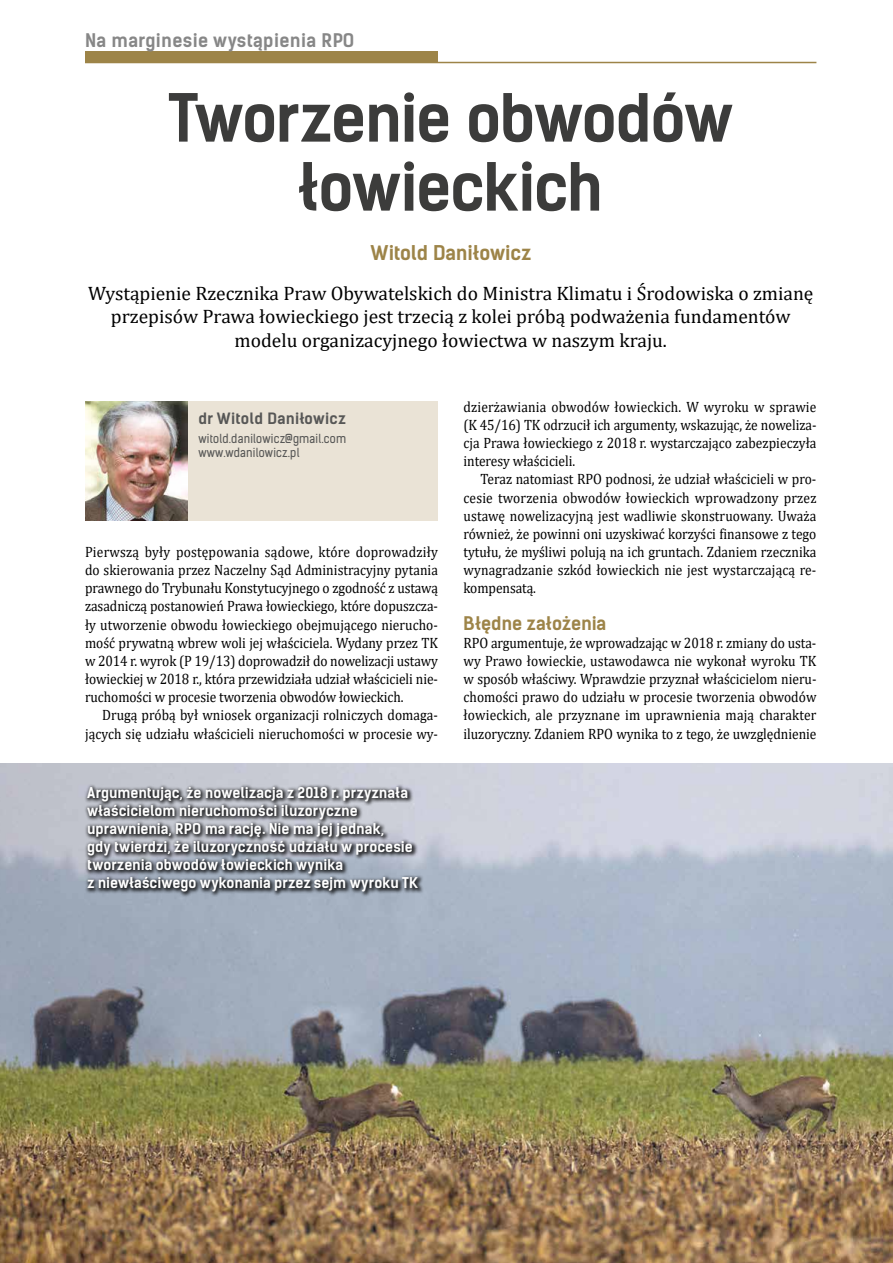
<style>
.page{position:relative;width:893px;height:1263px;background:#fff}
.page>*{position:absolute;margin:0;border:0;box-sizing:border-box;transform-origin:0 0}
.t1{font:700 63px/69px "Kelson Sans";letter-spacing:-.02em;color:#3c3c3b;text-align:center}
.t2{font:19.5px/23.4px "Cambria";color:#000;text-align:center}
.t3{font:700 19.5px "Kelson Sans";letter-spacing:-.005em;color:#9d8448}
.t4{font:700 18px "Kelson Sans";letter-spacing:.02em;color:#878787}
.t5{font:700 18px "Kelson Sans";letter-spacing:-.005em;color:#9d8448}
.t6{font:15px/18.1px "Cambria";color:#000;text-align:justify;scale:.9 1}
.t7{font:700 15px "Kelson Sans";letter-spacing:.02em;color:#575756}
.t8{font:700 14.25px/18px "Kelson Sans";color:#fff}
.t9{font:12px/14.4px "Kelson Sans";letter-spacing:.02em;color:#575756;scale:.92 1}
</style>
<div class="page">
<div style="left:85px;top:51px;width:353px;height:11px;background:#9d8448"></div>
<hr style="left:85px;top:62px;width:731px;height:1px;background:#9d8448">
<div style="left:85px;top:401px;width:353px;height:120px;background:#eae3d6"></div>
<img style="left:85px;top:401px;width:103px;height:120px">
<img style="left:0;top:763px;width:893px;height:500px">
<div style="left:84px;top:784px;width:340px;height:114px;background:#000;opacity:.75"></div>
<p class="t4" style="left:85px;top:29px;width:271px">Na marginesie wystąpienia RPO</p>
<h1 class="t1" style="left:168px;top:84px;width:566px">Tworzenie obwodów łowieckich</h1>
<h2 class="t3" style="left:370px;top:241px;width:162px">Witold Daniłowicz</h2>
<h2 class="t2" style="left:88px;top:281px;width:727px">Wystąpienie Rzecznika Praw Obywatelskich do Ministra Klimatu i Środowiska o zmianę przepisów Prawa łowieckiego jest trzecią z kolei próbą podważenia fundamentów modelu organizacyjnego łowiectwa w naszym kraju.</h2>
<p class="t7" style="left:198px;top:409px;width:149px">dr Witold Daniłowicz</p>
<p class="t9" style="left:198px;top:431px;width:162px">witold.danilowicz@gmail.com www.wdanilowicz.pl</p>
<p class="t6" style="left:85px;top:543px;width:394px">Pierwszą były postępowania sądowe, które doprowadziły do skierowania przez Naczelny Sąd Administracyjny pytania prawnego do Trybunału Konstytucyjnego o zgodność z ustawą zasadniczą postanowień Prawa łowieckiego, które dopuszcza&shy;ły utworzenie obwodu łowieckiego obejmującego nierucho&shy;mość prywatną wbrew woli jej właściciela. Wydany przez TK w 2014 r. wyrok (P 19/13) doprowadził do nowelizacji ustawy łowieckiej w 2018 r., która przewidziała udział właścicieli nie&shy;ruchomości w procesie tworzenia obwodów łowieckich.</p>
<p class="t6" style="left:85px;top:706px;width:394px;text-align:right">Drugą próbą był wniosek organizacji rolniczych domaga&shy;jących się udziału właścicieli nieruchomości w procesie wy-</p>
<p class="t8" style="left:87px;top:783px;width:332px">Argumentując, że nowelizacja z 2018 r. przyznała właścicielom nieruchomości iluzoryczne uprawnienia, RPO ma rację. Nie ma jej jednak,<br>gdy twierdzi, że iluzoryczność udziału w procesie tworzenia obwodów łowieckich wynika<br>z niewłaściwego wykonania przez sejm wyroku TK</p>
<p class="t6" style="left:463px;top:397px;width:394px">dzierżawiania obwodów łowieckich. W wyroku w sprawie (K 45/16) TK odrzucił ich argumenty, wskazując, że noweliza&shy;cja Prawa łowieckiego z 2018 r. wystarczająco zabezpieczyła interesy właścicieli.</p>
<p class="t6" style="left:463px;top:470px;width:394px;text-indent:17px">Teraz natomiast RPO podnosi, że udział właścicieli w pro&shy;cesie tworzenia obwodów łowieckich wprowadzony przez ustawę nowelizacyjną jest wadliwie skonstruowany. Uważa również, że powinni oni uzyskiwać korzyści finansowe z tego tytułu, że myśliwi polują na ich gruntach. Zdaniem rzecznika wynagradzanie szkód łowieckich nie jest wystarczającą re&shy;kompensatą.</p>
<p class="t5" style="left:463px;top:611px;width:144px">Błędne założenia</p>
<p class="t6" style="left:463px;top:633px;width:394px">RPO argumentuje, że wprowadzając w 2018 r. zmiany do usta&shy;wy Prawo łowieckie, ustawodawca nie wykonał wyroku TK w sposób właściwy. Wprawdzie przyznał właścicielom nieru&shy;chomości prawo do udziału w procesie tworzenia obwodów łowieckich, ale przyznane im uprawnienia mają charakter iluzoryczny. Zdaniem RPO wynika to z tego, że uwzględnienie</p>
</div>
